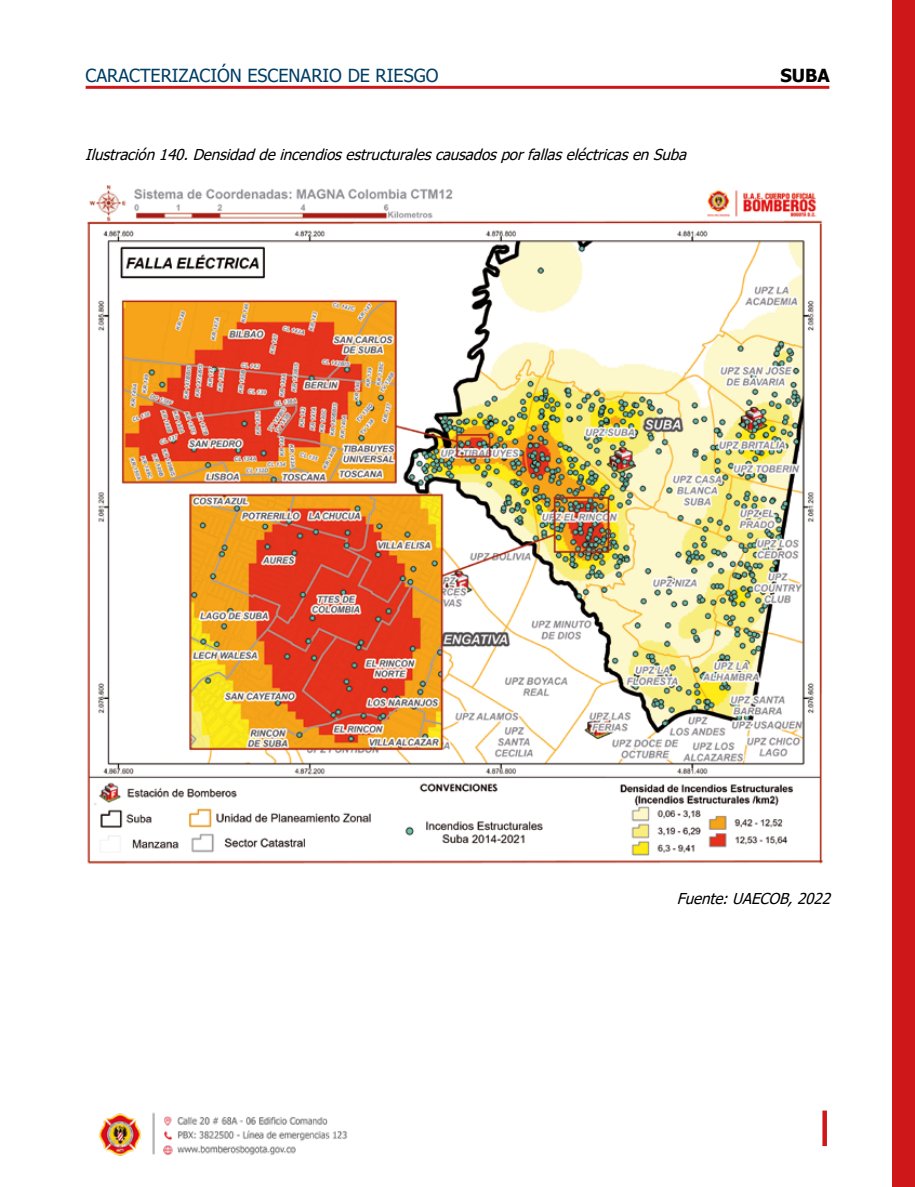
<style>
.page{position:relative;width:915px;height:1187px;background:#fff}
.page>*{position:absolute;margin:0;border:0;box-sizing:border-box;transform-origin:0 0}
.t1{font:18px "Tahoma";color:#003e65}
.t2{font:700 18px "Tahoma";color:#000}
.t3{font:italic 15px "Tahoma";color:#000}
</style>
<div class="page">
<div style="left:891px;top:0;width:23px;height:1186px;background:#cd1719"></div>
<hr style="left:86px;top:86px;width:743px;height:3px;background:#cd1719">
<img style="left:99px;top:1112px;width:249px;height:44px">
<svg style="left:822px;top:1110px;width:4px;height:35px"></svg>
<img style="left:87px;top:185px;width:737px;height:679px">
<p class="t1" style="left:86px;top:63px;width:354px">CARACTERIZACIÓN ESCENARIO DE RIESGO</p>
<p class="t2" style="left:780px;top:63px;width:51px">SUBA</p>
<p class="t3" style="left:85px;top:145px;width:608px">Ilustración140.DensidaddeincendiosestructuralescausadosporfallaseléctricasenSuba</p>
<p class="t3" style="left:676px;top:888px;width:160px">Fuente:UAECOB,2022</p>
</div>
